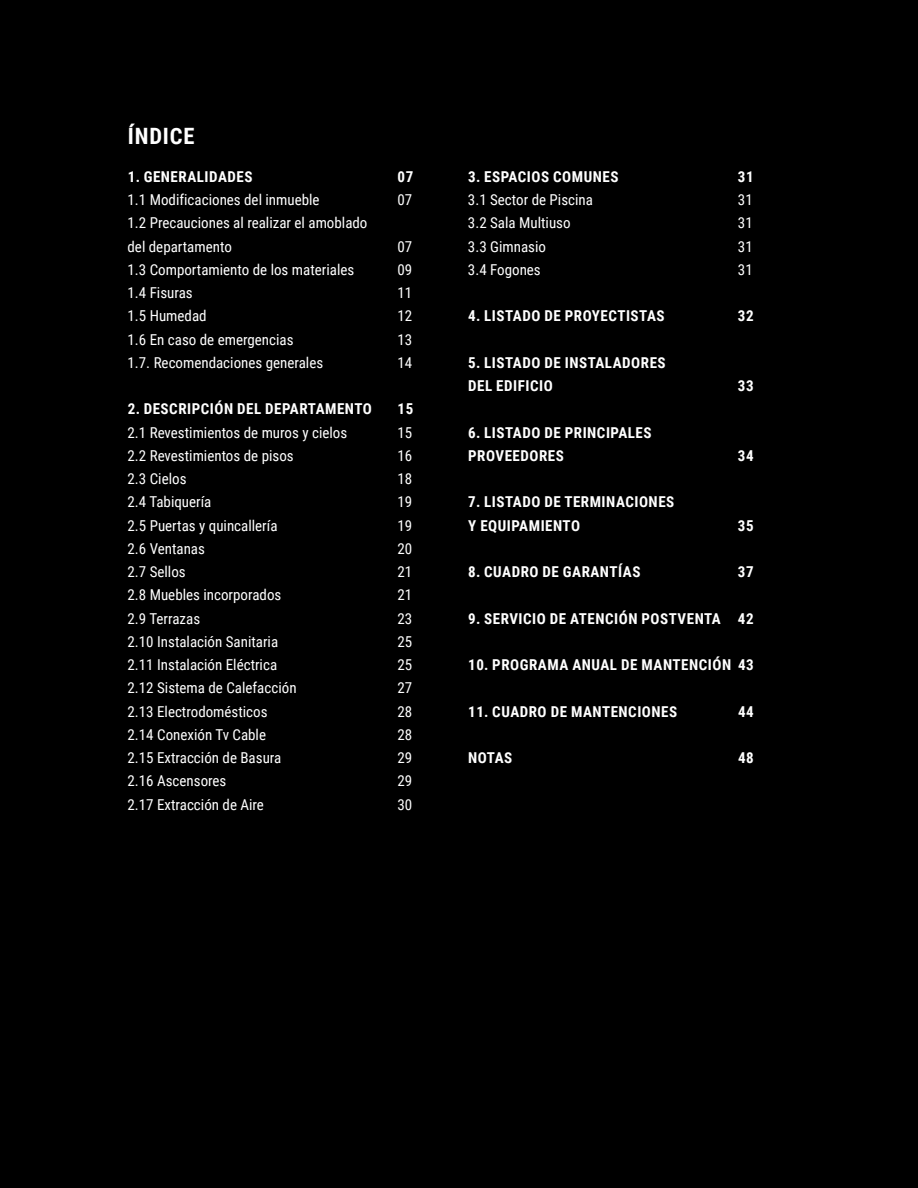
<style>
.page{position:relative;width:918px;height:1188px;background:#000}
.page>*{position:absolute;margin:0;border:0;box-sizing:border-box;transform-origin:0 0}
.t1{font:700 22.5px "Roboto Condensed";letter-spacing:.035em;color:#fff}
.t2{font:15px/23.2px "Roboto Condensed";color:#fff}
.t3{font:700 15px/23.2px "Roboto Condensed";letter-spacing:.035em;color:#fff}
</style>
<div class="page">
<h1 class="t1" style="left:128px;top:121px;width:68px">ÍNDICE</h1>
<p class="t3" style="left:128px;top:164px;width:126px">1. GENERALIDADES</p>
<p class="t3" style="left:398px;top:164px;width:17px">07</p>
<p class="t2" style="left:128px;top:187px;width:194px">1.1 Modificaciones del inmueble</p>
<p class="t2" style="left:398px;top:187px;width:16px">07</p>
<p class="t2" style="left:128px;top:211px;width:241px">1.2 Precauciones al realizar el amoblado del departamento</p>
<p class="t2" style="left:398px;top:234px;width:16px">07</p>
<p class="t2" style="left:128px;top:257px;width:228px">1.3 Comportamiento de los materiales</p>
<p class="t2" style="left:398px;top:257px;width:16px">09</p>
<p class="t2" style="left:128px;top:280px;width:67px">1.4 Fisuras</p>
<p class="t2" style="left:398px;top:280px;width:16px">11</p>
<p class="t2" style="left:128px;top:304px;width:81px">1.5 Humedad</p>
<p class="t2" style="left:398px;top:304px;width:16px">12</p>
<p class="t2" style="left:128px;top:327px;width:167px">1.6 En caso de emergencias</p>
<p class="t2" style="left:398px;top:327px;width:16px">13</p>
<p class="t2" style="left:128px;top:350px;width:197px">1.7. Recomendaciones generales</p>
<p class="t2" style="left:398px;top:350px;width:16px">14</p>
<p class="t3" style="left:128px;top:397px;width:246px">2. DESCRIPCIÓN DEL DEPARTAMENTO</p>
<p class="t3" style="left:398px;top:397px;width:17px">15</p>
<p class="t2" style="left:128px;top:420px;width:221px">2.1 Revestimientos de muros y cielos</p>
<p class="t2" style="left:398px;top:420px;width:16px">15</p>
<p class="t2" style="left:128px;top:443px;width:168px">2.2 Revestimientos de pisos</p>
<p class="t2" style="left:398px;top:443px;width:16px">16</p>
<p class="t2" style="left:128px;top:466px;width:60px">2.3 Cielos</p>
<p class="t2" style="left:398px;top:466px;width:16px">18</p>
<p class="t2" style="left:128px;top:490px;width:85px">2.4 Tabiquería</p>
<p class="t2" style="left:398px;top:490px;width:16px">19</p>
<p class="t2" style="left:128px;top:513px;width:152px">2.5 Puertas y quincallería</p>
<p class="t2" style="left:398px;top:513px;width:16px">19</p>
<p class="t2" style="left:128px;top:536px;width:79px">2.6 Ventanas</p>
<p class="t2" style="left:398px;top:536px;width:16px">20</p>
<p class="t2" style="left:128px;top:559px;width:60px">2.7 Sellos</p>
<p class="t2" style="left:398px;top:559px;width:16px">21</p>
<p class="t2" style="left:128px;top:583px;width:155px">2.8 Muebles incorporados</p>
<p class="t2" style="left:398px;top:583px;width:16px">21</p>
<p class="t2" style="left:128px;top:606px;width:74px">2.9 Terrazas</p>
<p class="t2" style="left:398px;top:606px;width:16px">23</p>
<p class="t2" style="left:128px;top:629px;width:152px">2.10 Instalación Sanitaria</p>
<p class="t2" style="left:398px;top:629px;width:16px">25</p>
<p class="t2" style="left:128px;top:652px;width:151px">2.11 Instalación Eléctrica</p>
<p class="t2" style="left:398px;top:652px;width:16px">25</p>
<p class="t2" style="left:128px;top:676px;width:171px">2.12 Sistema de Calefacción</p>
<p class="t2" style="left:398px;top:676px;width:16px">27</p>
<p class="t2" style="left:128px;top:699px;width:142px">2.13 Electrodomésticos</p>
<p class="t2" style="left:398px;top:699px;width:16px">28</p>
<p class="t2" style="left:128px;top:722px;width:140px">2.14 Conexión Tv Cable</p>
<p class="t2" style="left:398px;top:722px;width:16px">28</p>
<p class="t2" style="left:128px;top:745px;width:155px">2.15 Extracción de Basura</p>
<p class="t2" style="left:398px;top:745px;width:16px">29</p>
<p class="t2" style="left:128px;top:769px;width:100px">2.16 Ascensores</p>
<p class="t2" style="left:398px;top:769px;width:16px">29</p>
<p class="t2" style="left:128px;top:792px;width:138px">2.17 Extracción de Aire</p>
<p class="t2" style="left:398px;top:792px;width:16px">30</p>
<p class="t3" style="left:468px;top:164px;width:152px">3. ESPACIOS COMUNES</p>
<p class="t3" style="left:738px;top:164px;width:17px">31</p>
<p class="t2" style="left:468px;top:187px;width:127px">3.1 Sector de Piscina</p>
<p class="t2" style="left:738px;top:187px;width:16px">31</p>
<p class="t2" style="left:468px;top:211px;width:104px">3.2 Sala Multiuso</p>
<p class="t2" style="left:738px;top:211px;width:16px">31</p>
<p class="t2" style="left:468px;top:234px;width:80px">3.3 Gimnasio</p>
<p class="t2" style="left:738px;top:234px;width:16px">31</p>
<p class="t2" style="left:468px;top:257px;width:74px">3.4 Fogones</p>
<p class="t2" style="left:738px;top:257px;width:16px">31</p>
<p class="t3" style="left:468px;top:304px;width:198px">4. LISTADO DE PROYECTISTAS</p>
<p class="t3" style="left:738px;top:304px;width:17px">32</p>
<p class="t3" style="left:468px;top:350px;width:199px">5. LISTADO DE INSTALADORES<br>DEL EDIFICIO</p>
<p class="t3" style="left:738px;top:373px;width:17px">33</p>
<p class="t3" style="left:468px;top:420px;width:185px">6. LISTADO DE PRINCIPALES<br>PROVEEDORES</p>
<p class="t3" style="left:468px;top:490px;width:208px">7. LISTADO DE TERMINACIONES<br>Y EQUIPAMIENTO</p>
<p class="t3" style="left:738px;top:443px;width:17px">34</p>
<p class="t3" style="left:738px;top:513px;width:17px">35</p>
<p class="t3" style="left:468px;top:559px;width:174px">8. CUADRO DE GARANTÍAS</p>
<p class="t3" style="left:738px;top:559px;width:17px">37</p>
<p class="t3" style="left:468px;top:606px;width:287px">9. SERVICIO DE ATENCIÓN POSTVENTA 42</p>
<p class="t3" style="left:468px;top:652px;width:287px">10. PROGRAMA ANUAL DE MANTENCIÓN 43</p>
<p class="t3" style="left:468px;top:699px;width:210px">11. CUADRO DE MANTENCIONES</p>
<p class="t3" style="left:738px;top:699px;width:17px">44</p>
<p class="t3" style="left:468px;top:745px;width:46px">NOTAS</p>
<p class="t3" style="left:738px;top:745px;width:17px">48</p>
</div>
